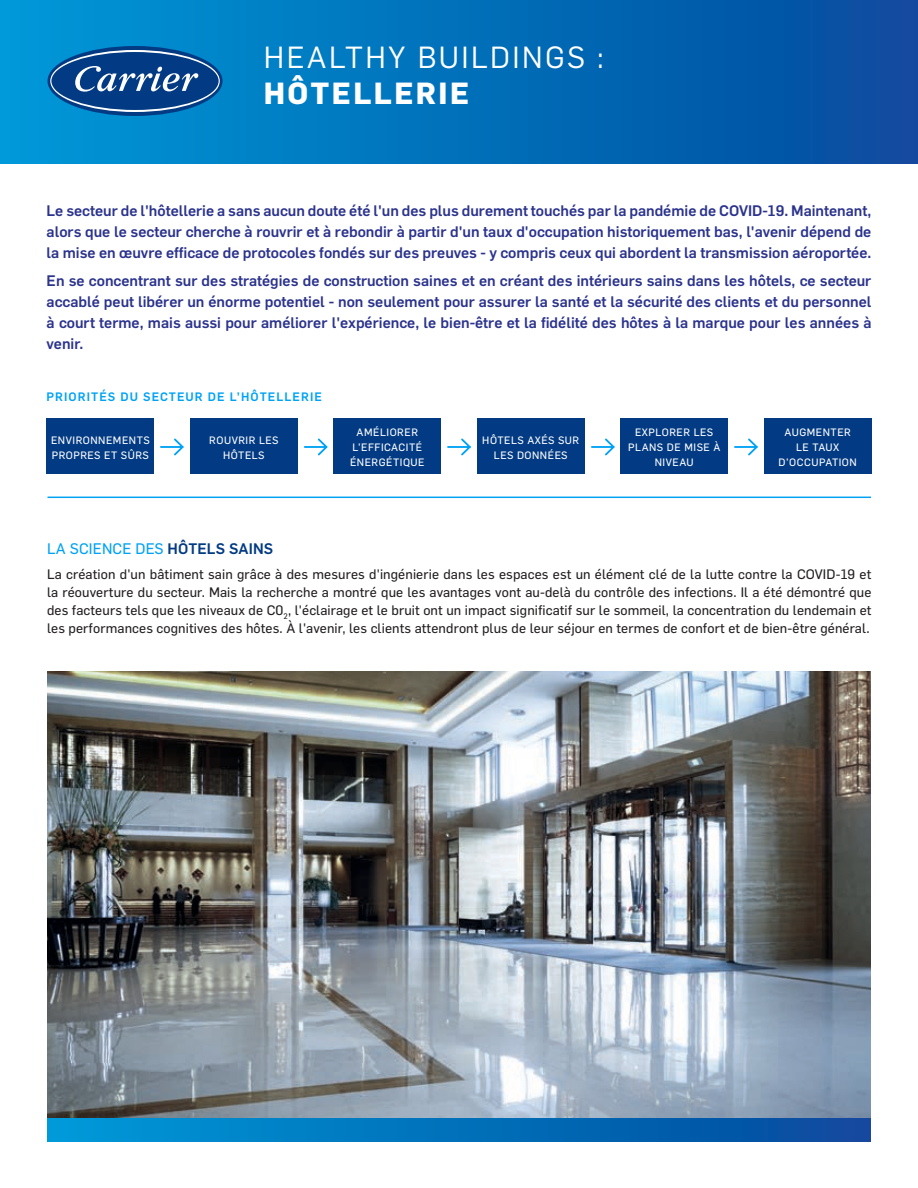
<style>
.page{position:relative;width:918px;height:1188px;background:#fff}
.page>*{position:absolute;margin:0;border:0;box-sizing:border-box;transform-origin:0 0}
.t1{font:30px "Flama";letter-spacing:.08em;color:#fff}
.t2{font:700 30px "Flama";letter-spacing:.08em;color:#fff}
.t3{font:500 15px/21px "Flama";color:#2b338d;text-align:justify}
.t4{font:15px "Flama Basic";letter-spacing:.01em;color:#00a2f4}
.t5{font:13.5px/18px "Flama Basic";letter-spacing:.01em;color:#231f20;text-align:justify}
.t6{font:500 12px "Flama";letter-spacing:.09em;color:#00a2f4}
.t7{font:10.5px/15px "Flama Basic";letter-spacing:.05em;color:#fff;text-align:center}
.s1{font-family:"Flama";font-weight:500;color:#023b83}
</style>
<div class="page">
<img style="left:48px;top:672px;width:822px;height:447px">
<div style="left:0;top:0;width:918px;height:163px;background:linear-gradient(to right,#0098d7,#064a9e)"></div>
<div style="left:48px;top:46px;width:175px;height:70px;background:#023b83;border-radius:50%"></div>
<svg style="left:50px;top:50px;width:170px;height:62px"></svg>
<div style="left:48px;top:1119px;width:822px;height:22px;background:linear-gradient(to right,#009ad8,#07489d)"></div>
<hr style="left:48px;top:497px;width:823px;height:1px;background:#00a2f4">
<div style="left:47px;top:418px;width:107px;height:56px;background:#023b83"></div>
<div style="left:190px;top:418px;width:108px;height:56px;background:#023b83"></div>
<svg style="left:160px;top:438px;width:24px;height:18px"></svg>
<div style="left:334px;top:418px;width:107px;height:56px;background:#023b83"></div>
<div style="left:477px;top:418px;width:108px;height:56px;background:#023b83"></div>
<div style="left:621px;top:418px;width:107px;height:56px;background:#023b83"></div>
<div style="left:764px;top:418px;width:107px;height:56px;background:#023b83"></div>
<svg style="left:303px;top:438px;width:25px;height:18px"></svg>
<svg style="left:447px;top:438px;width:24px;height:18px"></svg>
<svg style="left:591px;top:438px;width:24px;height:18px"></svg>
<svg style="left:734px;top:438px;width:24px;height:18px"></svg>
<h1 class="t1" style="left:264px;top:37px;width:341px">HEALTHY BUILDINGS :</h1>
<h1 class="t2" style="left:264px;top:71px;width:207px">HÔTELLERIE</h1>
<p class="t3" style="left:47px;top:199px;width:826px">Le secteur de l'hôtellerie a sans aucun doute été l'un des plus durement touchés par la pandémie de COVID-19. Maintenant, alors que le secteur cherche à rouvrir et à rebondir à partir d'un taux d'occupation historiquement bas, l'avenir dépend de la mise en œuvre efficace de protocoles fondés sur des preuves - y compris ceux qui abordent la transmission aéroportée.</p>
<p class="t3" style="left:47px;top:269px;width:826px">En se concentrant sur des stratégies de construction saines et en créant des intérieurs sains dans les hôtels, ce secteur accablé peut libérer un énorme potentiel - non seulement pour assurer la santé et la sécurité des clients et du personnel à court terme, mais aussi pour améliorer l'expérience, le bien-être et la fidélité des hôtes à la marque pour les années à venir.</p>
<p class="t6" style="left:47px;top:388px;width:277px">PRIORITÉS DU SECTEUR DE L’HÔTELLERIE</p>
<p class="t7" style="left:51px;top:432px;width:100px;text-align:left">ENVIRONNEMENTS<br>PROPRES ET SÛRS</p>
<p class="t7" style="left:209px;top:432px;width:71px">ROUVRIR LES<br>HÔTELS</p>
<p class="t7" style="left:350px;top:424px;width:76px">AMÉLIORER<br>L’EFFICACITÉ<br>ÉNERGÉTIQUE</p>
<p class="t7" style="left:482px;top:432px;width:98px">HÔTELS AXÉS SUR<br>LES DONNÉES</p>
<p class="t7" style="left:628px;top:424px;width:94px">EXPLORER LES<br>PLANS DE MISE À<br>NIVEAU</p>
<p class="t7" style="left:779px;top:424px;width:80px">AUGMENTER<br>LE TAUX<br>D’OCCUPATION</p>
<p class="t4" style="left:47px;top:538px;width:228px">LA SCIENCE DES <span class="s1">HÔTELS SAINS</span></p>
<p class="t5" style="left:47px;top:564px;width:826px">La création d'un bâtiment sain grâce à des mesures d'ingénierie dans les espaces est un élément clé de la lutte contre la COVID-19 et la réouverture du secteur. Mais la recherche a montré que les avantages vont au-delà du contrôle des infections. Il a été démontré que des facteurs tels que les niveaux de C0<sub>2</sub>, l'éclairage et le bruit ont un impact significatif sur le sommeil, la concentration du lendemain et les performances cognitives des hôtes. À l'avenir, les clients attendront plus de leur séjour en termes de confort et de bien-être général.</p>
</div>
